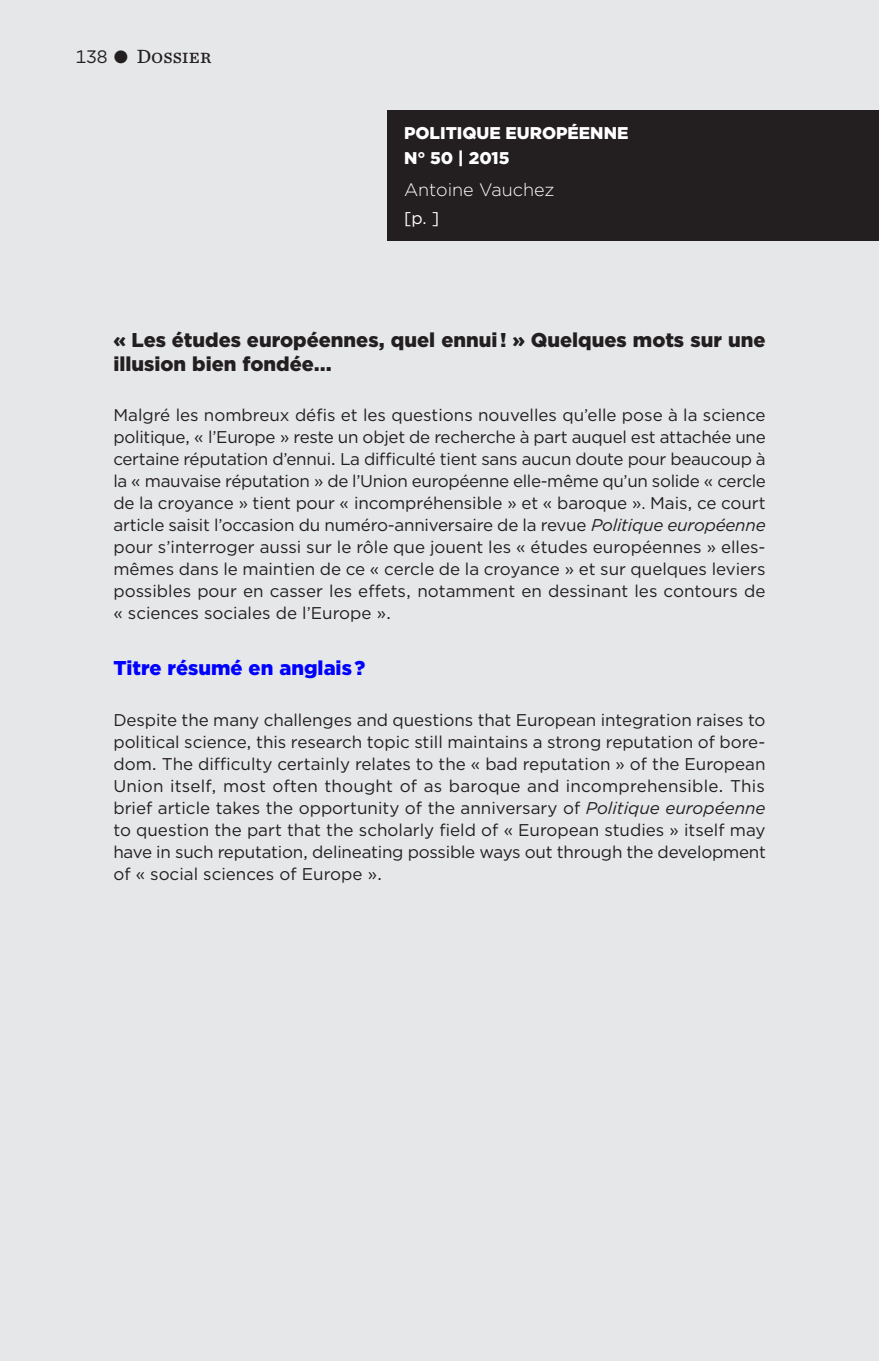
<style>
.page{position:relative;width:879px;height:1361px;background:#e6e7e9}
.page>*{position:absolute;margin:0;border:0;box-sizing:border-box;transform-origin:0 0}
.Titre_de_résumé_d_ar{font:900 20px/24px "Gotham";color:#231f20}
.Titre_de_résumé_d_ar-2{font:900 20px "Gotham";color:#00f}
.t1{font:20px "Chronicle Text G3";color:#231f20}
.Liste_Gotham{font:300 18px "Gotham";color:#fff}
.Résumé_d_article{font:17px/22px "Gotham";color:#231f20;text-align:justify}
.t2{font:900 17px "Gotham";color:#fff}
.Liste_Gotham-2{font:17px "Gotham";color:#fff}
.s1{font-family:"Gotham";font-size:18px}
.s2{font-style:italic}
</style>
<div class="page">
<div style="left:387px;top:110px;width:492px;height:131px;background:#231f20"></div>
<p class="t1" style="left:75px;top:41px;width:137px"><span class="s1">138</span> • Dossier</p>
<p class="t2" style="left:404px;top:122px;width:226px">POLITIQUE EUROPÉENNE</p>
<p class="t2" style="left:404px;top:146px;width:107px">N° 50 | 2015</p>
<p class="Liste_Gotham" style="left:404px;top:178px;width:152px">Antoine Vauchez</p>
<p class="Liste_Gotham-2" style="left:404px;top:207px;width:37px">[p. ]</p>
<p class="Titre_de_résumé_d_ar" style="left:113px;top:328px;width:653px">« Les études européennes, quel ennui ! » Quelques mots sur une illusion bien fondée….</p>
<p class="Résumé_d_article" style="left:113px;top:404px;width:654px">Malgré les nombreux défis et les questions nouvelles qu’elle pose à la science politique, « l’Europe » reste un objet de recherche à part auquel est attachée une certaine réputation d’ennui. La difficulté tient sans aucun doute pour beaucoup à la « mauvaise réputation » de l’Union européenne elle-même qu’un solide « cercle de la croyance » tient pour « incompréhensible » et « baroque ». Mais, ce court article saisit l’occasion du numéro-anniversaire de la revue <span class="s2">Politique européenne </span>pour s’interroger aussi sur le rôle que jouent les « études européennes » elles&shy;mêmes dans le maintien de ce « cercle de la croyance » et sur quelques leviers possibles pour en casser les effets, notamment en dessinant les contours de « sciences sociales de l’Europe ».</p>
<p class="Titre_de_résumé_d_ar-2" style="left:113px;top:654px;width:253px">Titre résumé en anglais ?</p>
<p class="Résumé_d_article" style="left:113px;top:708px;width:654px">Despite the many challenges and questions that European integration raises to political science, this research topic still maintains a strong reputation of bore&shy;dom. The difficulty certainly relates to the « bad reputation » of the European Union itself, most often thought of as baroque and incomprehensible. This brief article takes the opportunity of the anniversary of <span class="s2">Politique européenne </span>to question the part that the scholarly field of « European studies » itself may have in such reputation, delineating possible ways out through the development of « social sciences of Europe ».</p>
</div>
